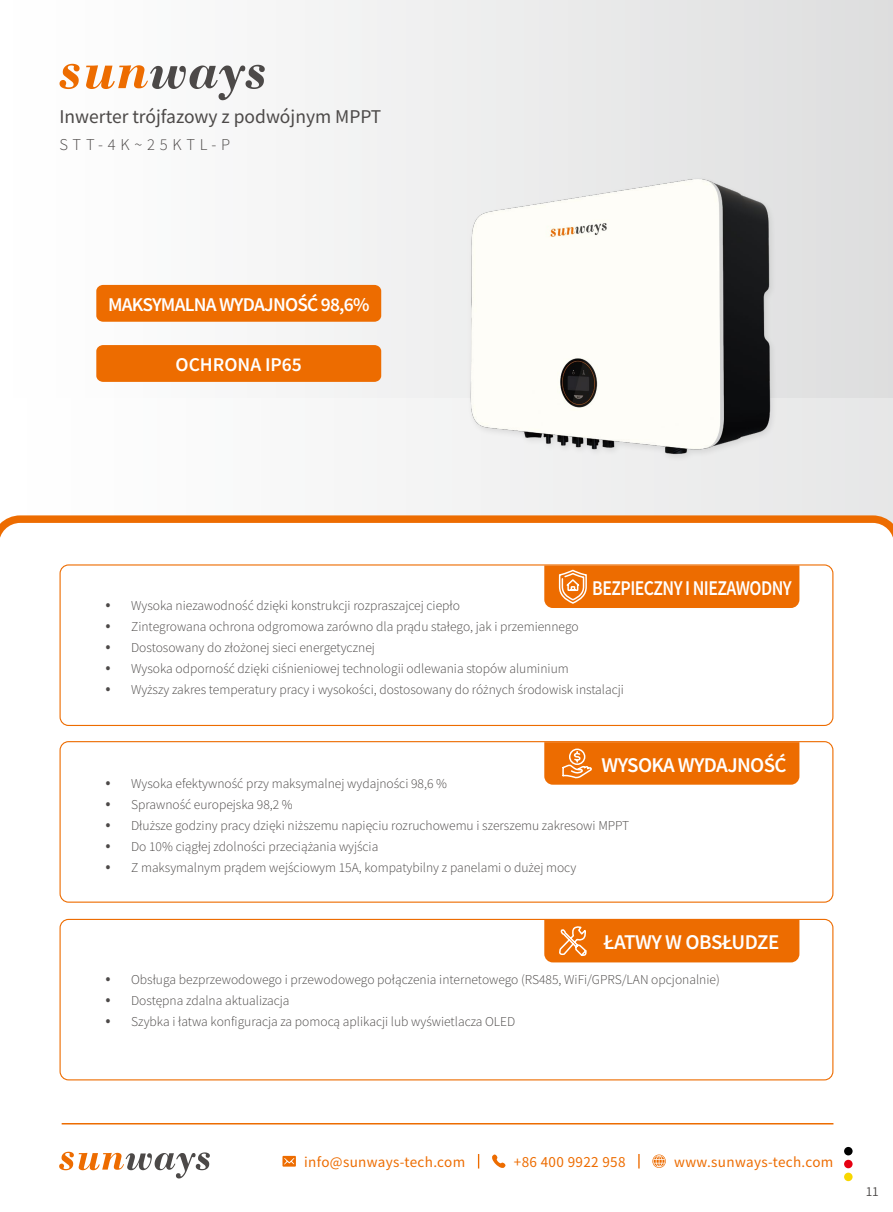
<style>
.page{position:relative;width:893px;height:1212px;background:#fff}
.page>*{position:absolute;margin:0;border:0;box-sizing:border-box;transform-origin:0 0}
.t1{font:600 21px "Source Sans Pro";letter-spacing:-.03em;color:#fff}
.t2{font:600 21px "Source Sans Pro";letter-spacing:-.03em;color:#fff;scale:.85 1}
.t3{font:19.5px "Source Sans Pro";color:#4c4948}
.t4{font:600 19.5px "Source Sans Pro";letter-spacing:-.04em;color:#fff}
.t5{font:600 19.5px "Source Sans Pro";color:#fff}
.t6{font:300 16.5px "Source Sans Pro";letter-spacing:.29em;color:#4c4948}
.t7{font:300 13.5px "Source Sans Pro";color:#4c4948}
.t8{font:13.5px "Source Han Sans";letter-spacing:.025em;color:#ed6c00}
.t9{font:12px "Source Han Sans SC";color:#4c4948}
.s1{font-family:"Source Han Sans";font-size:16.5px}
</style>
<div class="page">
<div style="left:0;top:397px;width:893px;height:137px;background:linear-gradient(to right,#fff,#e7e7e7)"></div>
<div style="left:0;top:0;width:893px;height:397px;background:linear-gradient(to right,#fff,#dedede)"></div>
<svg style="left:0;top:515px;width:893px;height:23px"></svg>
<div style="left:60px;top:564px;width:773px;height:162px;border:1px solid #ed6c00;border-radius:9px"></div>
<div style="left:60px;top:741px;width:773px;height:162px;border:1px solid #ed6c00;border-radius:9px"></div>
<div style="left:60px;top:919px;width:773px;height:161px;border:1px solid #ed6c00;border-radius:9px"></div>
<div style="left:844px;top:1147px;width:9px;height:8px;background:#000;border-radius:50%"></div>
<div style="left:844px;top:1160px;width:9px;height:8px;background:#e60012;border-radius:50%"></div>
<svg style="left:844px;top:1172px;width:9px;height:9px"></svg>
<svg style="left:59px;top:1152px;width:151px;height:26px"></svg>
<svg style="left:492px;top:1154px;width:14px;height:14px"></svg>
<svg style="left:652px;top:1154px;width:14px;height:14px"></svg>
<svg style="left:282px;top:1156px;width:14px;height:10px"></svg>
<svg style="left:478px;top:1154px;width:1px;height:14px"></svg>
<svg style="left:638px;top:1154px;width:2px;height:14px"></svg>
<hr style="left:62px;top:1123px;width:771px;height:1px;background:#ed6c00">
<svg style="left:60px;top:64px;width:20px;height:25px"></svg>
<svg style="left:86px;top:65px;width:179px;height:35px"></svg>
<div style="left:544px;top:920px;width:255px;height:42px;background:#ed6c00"></div>
<svg style="left:544px;top:565px;width:255px;height:43px;background:#ed7109"></svg>
<svg style="left:544px;top:742px;width:255px;height:43px;background:#ed7109"></svg>
<img style="left:436px;top:162px;width:363px;height:305px">
<div style="left:96px;top:345px;width:285px;height:37px;background:#ed6c00;border-radius:7px"></div>
<div style="left:96px;top:285px;width:285px;height:37px;background:#ed6c00;border-radius:7px"></div>
<h2 class="t3" style="left:60px;top:104px;width:323px">Inwerter trójfazowy z podwójnym MPPT</h2>
<p class="t6" style="left:60px;top:135px;width:172px">STT-4K~25KTL-P</p>
<h2 class="t4" style="left:108px;top:292px;width:263px">MAKSYMALNA WYDAJNOŚĆ 98,6%</h2>
<h2 class="t5" style="left:176px;top:352px;width:128px">OCHRONA IP65</h2>
<h1 class="t2" style="left:592px;top:574px;width:236px">BEZPIECZNY I NIEZAWODNY</h1>
<p class="t7" style="left:106px;top:597px;width:356px"><span class="s1">•</span> Wysoka niezawodność dzięki konstrukcji rozpraszajcej ciepło</p>
<p class="t7" style="left:106px;top:618px;width:475px"><span class="s1">•</span> Zintegrowana ochrona odgromowa zarówno dla prądu stałego, jak i przemiennego</p>
<p class="t7" style="left:106px;top:639px;width:271px"><span class="s1">•</span> Dostosowany do złożonej sieci energetycznej</p>
<p class="t7" style="left:106px;top:660px;width:465px"><span class="s1">•</span> Wysoka odporność dzięki ciśnieniowej technologii odlewania stopów aluminium</p>
<p class="t7" style="left:106px;top:681px;width:520px"><span class="s1">•</span> Wyższy zakres temperatury pracy i wysokości, dostosowany do różnych środowisk instalacji</p>
<h1 class="t1" style="left:601px;top:751px;width:187px">WYSOKA WYDAJNOŚĆ</h1>
<p class="t7" style="left:106px;top:775px;width:343px"><span class="s1">•</span> Wysoka efektywność przy maksymalnej wydajności 98,6 %</p>
<p class="t7" style="left:106px;top:796px;width:189px"><span class="s1">•</span> Sprawność europejska 98,2 %</p>
<p class="t7" style="left:106px;top:817px;width:525px"><span class="s1">•</span> Dłuższe godziny pracy dzięki niższemu napięciu rozruchowemu i szerszemu zakresowi MPPT</p>
<p class="t7" style="left:106px;top:838px;width:274px"><span class="s1">•</span> Do 10% ciągłej zdolności przeciążania wyjścia</p>
<p class="t7" style="left:106px;top:859px;width:472px"><span class="s1">•</span> Z maksymalnym prądem wejściowym 15A, kompatybilny z panelami o dużej mocy</p>
<h1 class="t1" style="left:604px;top:928px;width:177px">ŁATWY W OBSŁUDZE</h1>
<p class="t7" style="left:106px;top:971px;width:616px"><span class="s1">•</span> Obsługa bezprzewodowego i przewodowego połączenia internetowego (RS485, WiFi/GPRS/LAN opcjonalnie)</p>
<p class="t7" style="left:106px;top:992px;width:186px"><span class="s1">•</span> Dostępna zdalna aktualizacja</p>
<p class="t7" style="left:106px;top:1013px;width:411px"><span class="s1">•</span> Szybka i łatwa konfiguracja za pomocą aplikacji lub wyświetlacza OLED</p>
<p class="t8" style="left:304px;top:1154px;width:162px">info@sunways-tech.com</p>
<p class="t8" style="left:514px;top:1154px;width:113px">+86 400 9922 958</p>
<p class="t8" style="left:674px;top:1154px;width:161px">www.sunways-tech.com</p>
<p class="t9" style="left:866px;top:1184px;width:15px">11</p>
</div>
